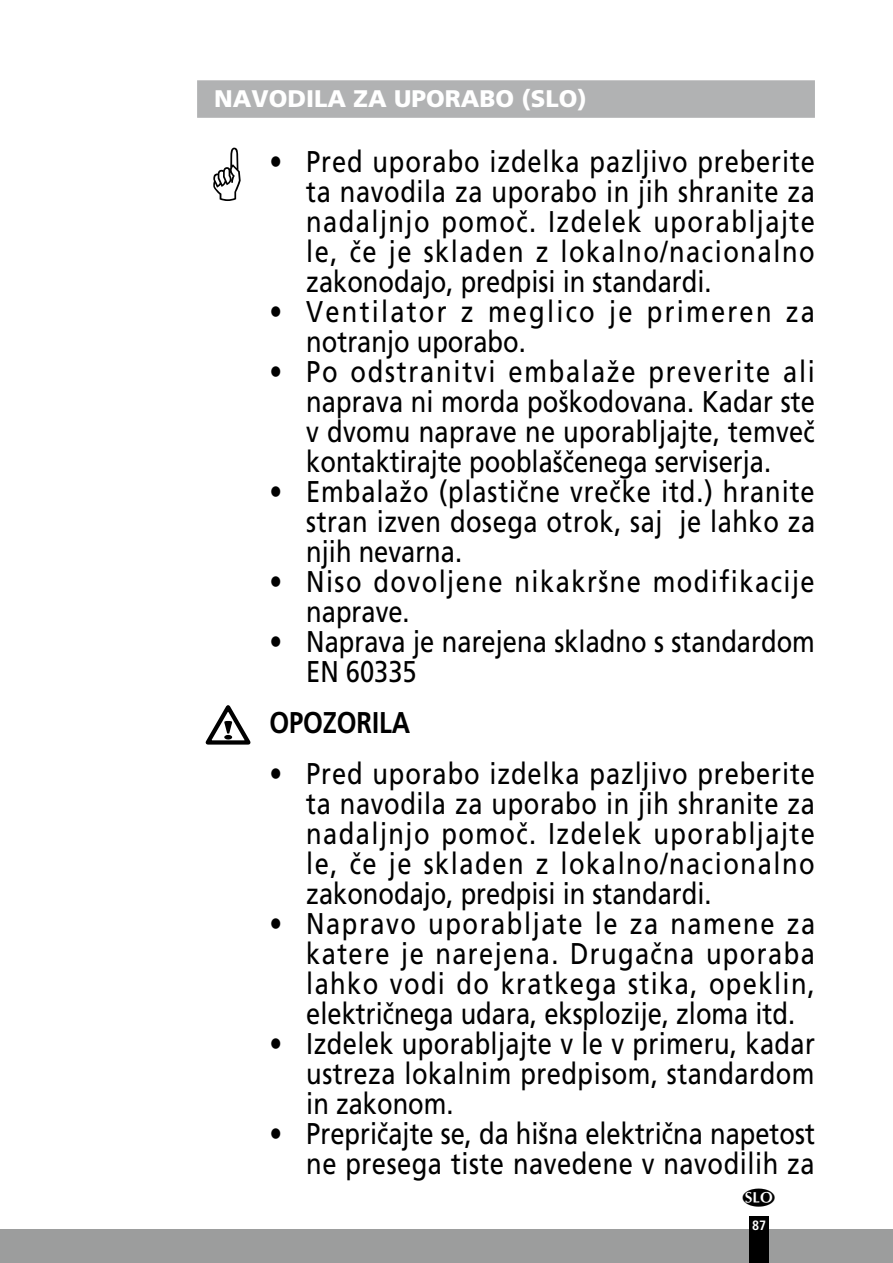
<style>
.page{position:relative;width:893px;height:1263px;background:#fff}
.page>*{position:absolute;margin:0;border:0;box-sizing:border-box;transform-origin:0 0}
.t1{font:30px/30px "Frutiger LT Com";color:#000;text-align:justify;scale:.85 1}
.t2{font:30px/30px "Frutiger LT Com";letter-spacing:.085em;color:#000;scale:.85 1}
.t3{font:30px/30px "Frutiger LT Com";letter-spacing:.055em;color:#000;scale:.85 1}
.t4{font:700 30px "Frutiger LT Com";letter-spacing:-.005em;color:#000;scale:.85 1}
.t5{font:900 24px "Frutiger LT Com";color:#fff}
.t6{font:700 condensed 13.5px "Frutiger LT Com";color:#fff}
</style>
<div class="page">
<div style="left:0;top:1229px;width:893px;height:34px;background:#9c9d9d"></div>
<div style="left:749px;top:1216px;width:20px;height:47px;background:#000"></div>
<div style="left:197px;top:80px;width:618px;height:38px;background:#b1b2b3"></div>
<svg style="left:205px;top:705px;width:46px;height:40px"></svg>
<p class="t5" style="left:214px;top:84px;width:374px">NAVODILA ZA UPORABO (SLO)</p>
<p class="t1" style="left:306px;top:147px;width:600px;text-indent:-37px">• Pred uporabo izdelka pazljivo preberite ta navodila za uporabo in jih shranite za nadaljnjo pomoč. Izdelek uporabljajte le, če je skladen z lokalno/nacionalno zakonodajo, predpisi in standardi.</p>
<p class="t2" style="left:306px;top:297px;width:600px;text-indent:-37px">• Ventilator z meglico je primeren za notranjo uporabo.</p>
<p class="t1" style="left:306px;top:357px;width:600px;text-indent:-37px">• Po odstranitvi embalaže preverite ali naprava ni morda poškodovana. Kadar ste v dvomu naprave ne uporabljajte, temveč kontaktirajte pooblaščenega serviserja.</p>
<p class="t1" style="left:306px;top:477px;width:600px;text-indent:-37px">• Embalažo (plastične vrečke itd.) hranite stran izven dosega otrok, saj je lahko za njih nevarna.</p>
<p class="t3" style="left:306px;top:567px;width:600px;text-indent:-37px">• Niso dovoljene nikakršne modifikacije naprave.</p>
<p class="t1" style="left:306px;top:627px;width:600px;text-indent:-37px">• Naprava je narejena skladno s standardom<br>EN 60335</p>
<p class="t4" style="left:269px;top:705px;width:167px">OPOZORILA</p>
<p class="t1" style="left:306px;top:758px;width:600px;text-indent:-37px">• Pred uporabo izdelka pazljivo preberite ta navodila za uporabo in jih shranite za nadaljnjo pomoč. Izdelek uporabljajte le, če je skladen z lokalno/nacionalno zakonodajo, predpisi in standardi.</p>
<p class="t1" style="left:306px;top:908px;width:600px;text-indent:-37px">• Napravo uporabljate le za namene za katere je narejena. Drugačna uporaba lahko vodi do kratkega stika, opeklin, električnega udara, eksplozije, zloma itd.</p>
<p class="t1" style="left:306px;top:1028px;width:600px;text-indent:-37px">• Izdelek uporabljajte v le v primeru, kadar ustreza lokalnim predpisom, standardom in zakonom.</p>
<p class="t1" style="left:269px;top:1118px;width:643px;text-align:right">• Prepričajte se, da hišna električna napetost ne presega tiste navedene v navodilih za</p>
<p class="t6" style="left:752px;top:1217px;width:16px">87</p>
</div>
